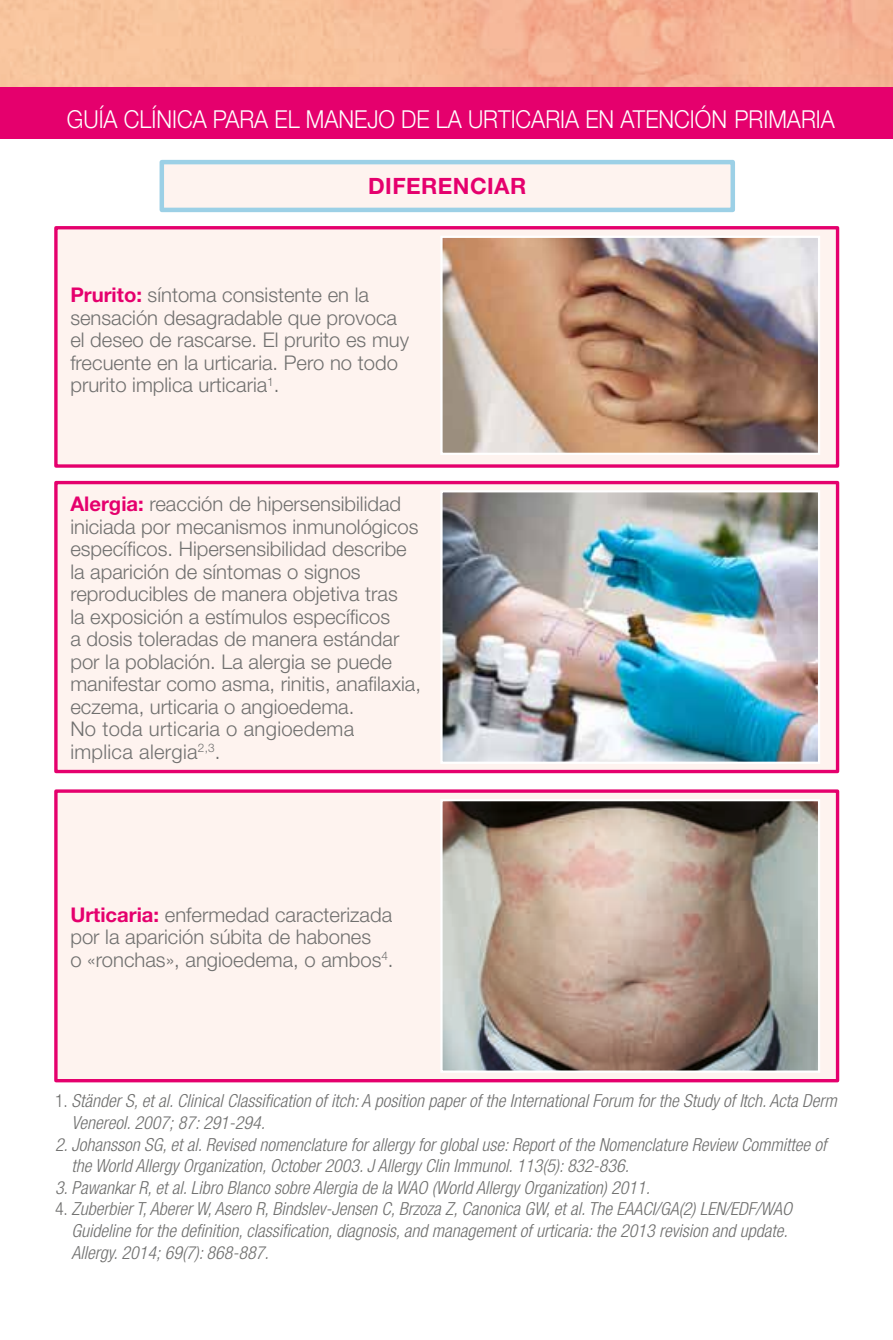
<style>
.page{position:relative;width:893px;height:1340px;background:#fff}
.page>*{position:absolute;margin:0;border:0;box-sizing:border-box;transform-origin:0 0}
.t1{font:300 24.75px "Helvetica Neue LT Std";color:#fff;scale:.9 1}
.t2{font:700 22.5px "Helvetica Neue LT Std";letter-spacing:.02em;color:#e5006d}
.t3{font:300 20.25px/22.5px "Helvetica Neue LT Std";color:#70706f}
.t4{font:italic 300 condensed 18px/21.6px "Helvetica Neue LT Std";color:#70706f}
.s1{font-weight:700;color:#e5006d}
.s2{font-style:normal}
</style>
<div class="page">
<div style="left:54px;top:789px;width:785px;height:293px;background:#fef3ef;border:3px solid #e5006d"></div>
<img style="left:443px;top:802px;width:374px;height:267px">
<div style="left:440px;top:799px;width:380px;height:273px;border:2px solid #fff"></div>
<div style="left:0;top:87px;width:893px;height:51px;background:#e5006d"></div>
<div style="left:160px;top:160px;width:575px;height:52px;background:#fef3ef;border:4px solid #9cd0e6"></div>
<div style="left:54px;top:226px;width:785px;height:242px;background:#fef3ef;border:3px solid #e5006d"></div>
<img style="left:443px;top:239px;width:374px;height:213px">
<div style="left:440px;top:236px;width:380px;height:219px;border:2px solid #fff"></div>
<div style="left:54px;top:481px;width:785px;height:292px;background:#fef3ef;border:3px solid #e5006d"></div>
<img style="left:443px;top:493px;width:374px;height:268px">
<div style="left:440px;top:490px;width:380px;height:274px;border:2px solid #fff"></div>
<p class="t1" style="left:67px;top:104px;width:855px">GUÍA CLÍNICA PARA EL MANEJO DE LA URTICARIA EN ATENCIÓN PRIMARIA</p>
<p class="t2" style="left:368px;top:172px;width:160px">DIFERENCIAR</p>
<p class="t3" style="left:70px;top:283px;width:340px"><span class="s1">Prurito:</span> síntoma consistente en la sensación desagradable que provoca el deseo de rascarse. El prurito es muy frecuente en la urticaria. Pero no todo prurito implica urticaria<sup>1</sup>.</p>
<p class="t3" style="left:70px;top:492px;width:352px"><span class="s1">Alergia:</span> reacción de hipersensibilidad iniciada por mecanismos inmunológicos específicos. Hipersensibilidad describe la aparición de síntomas o signos reproducibles de manera objetiva tras<br>la exposición a estímulos específicos<br>a dosis toleradas de manera estándar por la población. La alergia se puede manifestar como asma, rinitis, anafilaxia, eczema, urticaria o angioedema.<br>No toda urticaria o angioedema implica alergia<sup>2,3</sup>.</p>
<p class="t3" style="left:70px;top:902px;width:325px"><span class="s1">Urticaria:</span> enfermedad caracterizada por la aparición súbita de habones<br>o «ronchas», angioedema, o ambos<sup>4</sup>.</p>
<p class="t4" style="left:72px;top:1090px;width:767px;text-indent:-17px"><span class="s2">1.</span> Ständer S, et al. Clinical Classification of itch: A position paper of the International Forum for the Study of Itch. Acta Derm<br>Venereol. 2007; 87: 291-294.</p>
<p class="t4" style="left:72px;top:1133px;width:756px;text-indent:-17px">2. Johansson SG, et al. Revised nomenclature for allergy for global use: Report of the Nomenclature Review Committee of the World Allergy Organization, October 2003. J Allergy Clin Immunol. 113(5): 832-836.</p>
<p class="t4" style="left:55px;top:1177px;width:596px">3. Pawankar R, et al. Libro Blanco sobre Alergia de la WAO (World Allergy Organization) 2011.</p>
<p class="t4" style="left:72px;top:1198px;width:722px;text-indent:-17px"><span class="s2">4.</span> Zuberbier T, Aberer W, Asero R, Bindslev-Jensen C, Brzoza Z, Canonica GW, et al. The EAACI/GA(2) LEN/EDF/WAO<br>Guideline for the definition, classification, diagnosis, and management of urticaria: the 2013 revision and update.<br>Allergy. 2014; 69(7): 868-887.</p>
</div>
